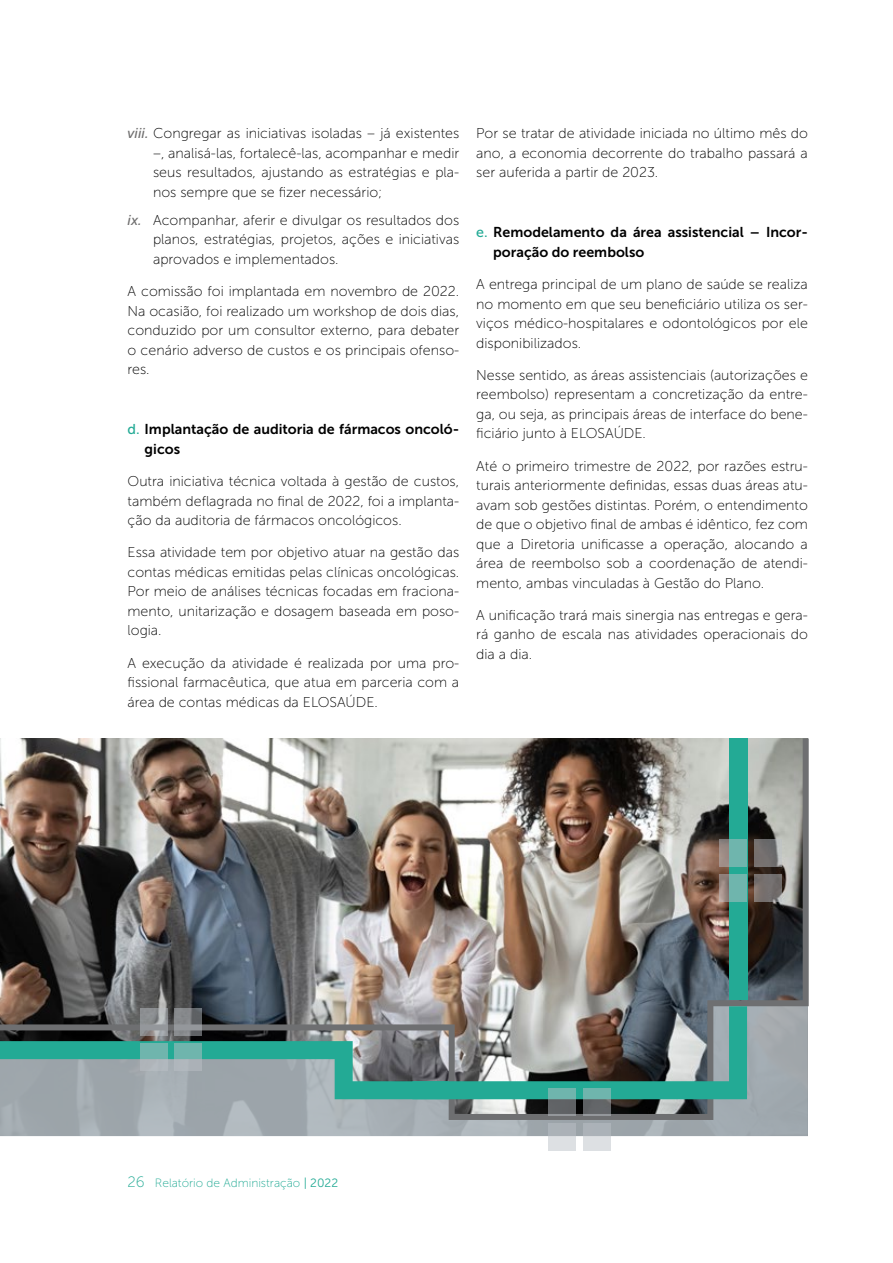
<style>
.page{position:relative;width:893px;height:1263px;background:#fff}
.page>*{position:absolute;margin:0;border:0;box-sizing:border-box;transform-origin:0 0}
.t1{font:14.25px/19.5px "Museo Sans 100";color:#000;text-align:justify}
.t2{font:14.25px/19.5px "Museo Sans 700";color:#000}
.t3{font:12px "Museo Sans 100";color:#23aa95}
.s1{font-family:"Museo Sans 500";font-style:italic;color:#706f6f}
.s2{font-family:"Museo Sans 500";color:#23aa95}
.s3{font-size:15px}
.s4{font-family:"Museo Sans 300"}
</style>
<div class="page">
<svg style="left:0;top:1120px;width:808px;height:16px;background:#a4acb2"></svg>
<img style="left:0;top:738px;width:809px;height:382px">
<div style="left:729px;top:738px;width:18px;height:262px;background:#23aa95"></div>
<svg style="left:0;top:1006px;width:747px;height:93px;background:#6d8b87"></svg>
<svg style="left:754px;top:839px;width:28px;height:27px"></svg>
<svg style="left:719px;top:839px;width:28px;height:27px"></svg>
<svg style="left:754px;top:874px;width:28px;height:27px"></svg>
<svg style="left:719px;top:874px;width:28px;height:27px"></svg>
<svg style="left:175px;top:1008px;width:27px;height:27px"></svg>
<svg style="left:140px;top:1008px;width:28px;height:27px"></svg>
<svg style="left:175px;top:1043px;width:27px;height:27px"></svg>
<svg style="left:140px;top:1043px;width:28px;height:27px"></svg>
<svg style="left:583px;top:1088px;width:28px;height:28px"></svg>
<svg style="left:548px;top:1088px;width:28px;height:28px"></svg>
<svg style="left:583px;top:1123px;width:28px;height:28px"></svg>
<svg style="left:548px;top:1123px;width:28px;height:28px"></svg>
<p class="t1" style="left:153px;top:124px;width:308px;text-indent:-26px"><span class="s1">viii.</span> Congregar as iniciativas isoladas – já existentes –, analisá-las, fortalecê-las, acompanhar e medir seus resultados, ajustando as estratégias e pla&shy;nos sempre que se fizer necessário;</p>
<p class="t1" style="left:153px;top:210px;width:308px;text-indent:-26px"><span class="s1">ix.</span> Acompanhar, aferir e divulgar os resultados dos planos, estratégias, projetos, ações e iniciativas aprovados e implementados.</p>
<p class="t1" style="left:128px;top:281px;width:333px">A comissão foi implantada em novembro de 2022.<br>Na ocasião, foi realizado um workshop de dois dias, conduzido por um consultor externo, para debater o cenário adverso de custos e os principais ofenso&shy;res.</p>
<p class="t2" style="left:145px;top:420px;width:316px;text-indent:-17px"><span class="s2">d.</span> Implantação de auditoria de fármacos oncoló&shy;gicos</p>
<p class="t1" style="left:128px;top:471px;width:333px">Outra iniciativa técnica voltada à gestão de custos, também deflagrada no final de 2022, foi a implanta&shy;ção da auditoria de fármacos oncológicos.</p>
<p class="t1" style="left:128px;top:543px;width:333px">Essa atividade tem por objetivo atuar na gestão das contas médicas emitidas pelas clínicas oncológicas.<br>Por meio de análises técnicas focadas em fraciona&shy;mento, unitarização e dosagem baseada em poso&shy;logia.</p>
<p class="t1" style="left:128px;top:653px;width:333px">A execução da atividade é realizada por uma pro&shy;fissional farmacêutica, que atua em parceria com a área de contas médicas da ELOSAÚDE.</p>
<p class="t1" style="left:476px;top:124px;width:333px">Por se tratar de atividade iniciada no último mês do ano, a economia decorrente do trabalho passará a ser auferida a partir de 2023.</p>
<p class="t2" style="left:493px;top:223px;width:316px;text-indent:-17px"><span class="s2">e.</span> Remodelamento da área assistencial – Incor&shy;poração do reembolso</p>
<p class="t1" style="left:476px;top:275px;width:333px">A entrega principal de um plano de saúde se realiza no momento em que seu beneficiário utiliza os ser&shy;viços médico-hospitalares e odontológicos por ele disponibilizados.</p>
<p class="t1" style="left:476px;top:365px;width:333px">Nesse sentido, as áreas assistenciais (autorizações e reembolso) representam a concretização da entre&shy;ga, ou seja, as principais áreas de interface do bene&shy;ficiário junto à ELOSAÚDE.</p>
<p class="t1" style="left:476px;top:456px;width:333px">Até o primeiro trimestre de 2022, por razões estru&shy;turais anteriormente definidas, essas duas áreas atu&shy;avam sob gestões distintas. Porém, o entendimento de que o objetivo final de ambas é idêntico, fez com que a Diretoria unificasse a operação, alocando a área de reembolso sob a coordenação de atendi&shy;mento, ambas vinculadas à Gestão do Plano.</p>
<p class="t1" style="left:476px;top:605px;width:333px">A unificação trará mais sinergia nas entregas e gera&shy;rá ganho de escala nas atividades operacionais do dia a dia.</p>
<p class="t3" style="left:128px;top:1176px;width:212px"><span class="s3">26</span> Relatório de Administração <span class="s4">| 2022</span></p>
</div>
